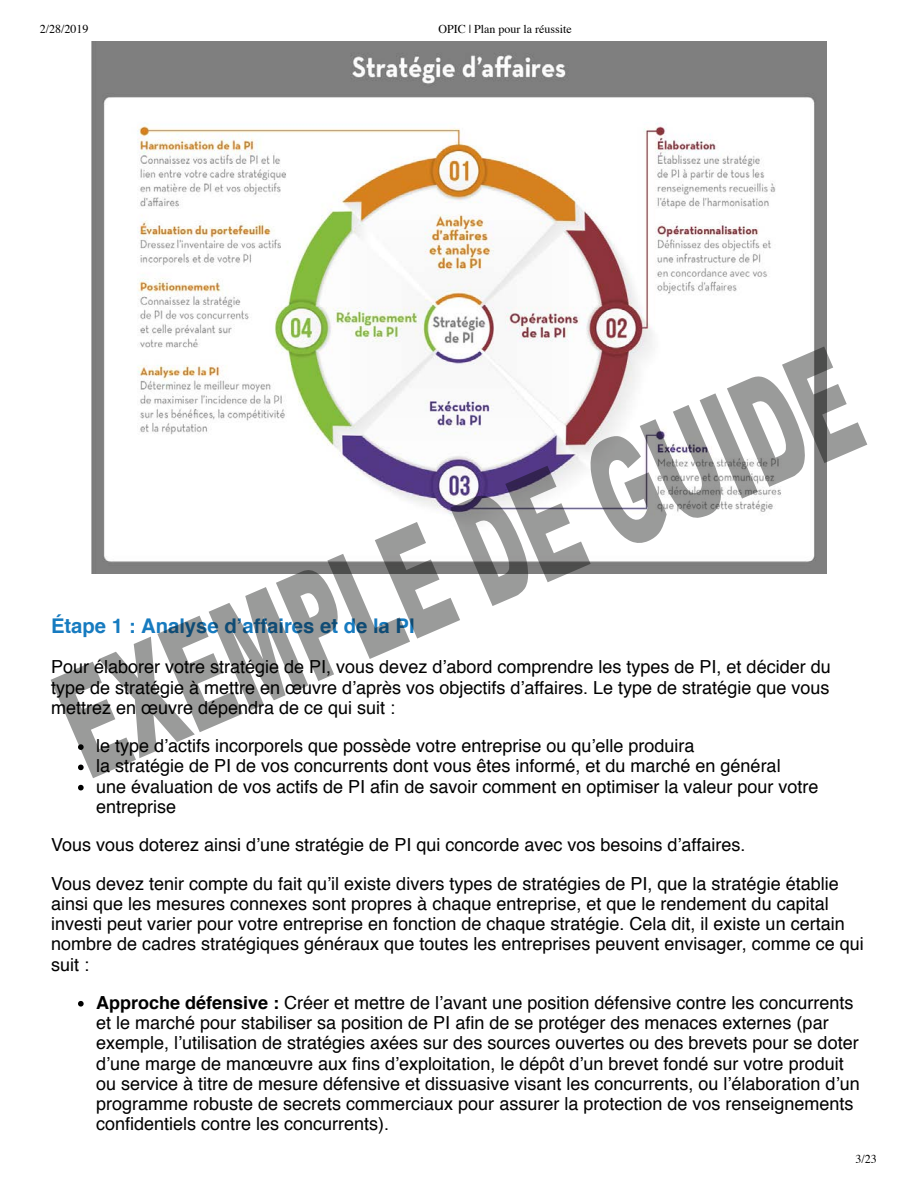
<style>
.page{position:relative;width:918px;height:1188px;background:#fff}
.page>*{position:absolute;margin:0;border:0;box-sizing:border-box;transform-origin:0 0}
.t1{font:700 20.25px "Helvetica";color:#177bc0}
.t2{font:18px/20.2px "Helvetica";color:#000}
.t3{font:12px "Times";color:#000}
.s1{font-weight:700}
</style>
<div class="page">
<img style="left:92px;top:42px;width:734px;height:305px">
<svg style="left:78px;top:785px;width:6px;height:5px"></svg>
<svg style="left:78px;top:1001px;width:6px;height:6px"></svg>
<svg style="left:51px;top:347px;width:816px;height:431px"></svg>
<p class="t3" style="left:40px;top:24px;width:50px">2/28/2019</p>
<p class="t3" style="left:439px;top:24px;width:135px">OPIC | Plan pour la réussite</p>
<p class="t1" style="left:51px;top:617px;width:365px">Étape 1 : Analyse d’affaires et de la PI</p>
<p class="t2" style="left:51px;top:658px;width:781px;text-align:justify">Pour élaborer votre stratégie de PI, vous devez d’abord comprendre les types de PI, et décider du type de stratégie à mettre en œuvre d’après vos objectifs d’affaires. Le type de stratégie que vous mettrez en œuvre dépendra de ce qui suit :</p>
<p class="t2" style="left:96px;top:737px;width:724px">le type d’actifs incorporels que possède votre entreprise ou qu’elle produira<br>la stratégie de PI de vos concurrents dont vous êtes informé, et du marché en général<br>une évaluation de vos actifs de PI afin de savoir comment en optimiser la valeur pour votre entreprise</p>
<p class="t2" style="left:51px;top:827px;width:789px;line-height:38.2px">Vous vous doterez ainsi d’une stratégie de PI qui concorde avec vos besoins d’affaires.<br>Vous devez tenir compte du fait qu’il existe divers types de stratégies de PI, que la stratégie établie</p>
<p class="t2" style="left:51px;top:895px;width:814px">ainsi que les mesures connexes sont propres à chaque entreprise, et que le rendement du capital investi peut varier pour votre entreprise en fonction de chaque stratégie. Cela dit, il existe un certain nombre de cadres stratégiques généraux que toutes les entreprises peuvent envisager, comme ce qui suit :</p>
<p class="t2" style="left:96px;top:994px;width:765px"><span class="s1">Approche défensive :</span> Créer et mettre de l’avant une position défensive contre les concurrents et le marché pour stabiliser sa position de PI afin de se protéger des menaces externes (par exemple, l’utilisation de stratégies axées sur des sources ouvertes ou des brevets pour se doter d’une marge de manœuvre aux fins d’exploitation, le dépôt d’un brevet fondé sur votre produit ou service à titre de mesure défensive et dissuasive visant les concurrents, ou l’élaboration d’un programme robuste de secrets commerciaux pour assurer la protection de vos renseignements confidentiels contre les concurrents).</p>
<p class="t3" style="left:855px;top:1154px;width:23px">3/23</p>
</div>
